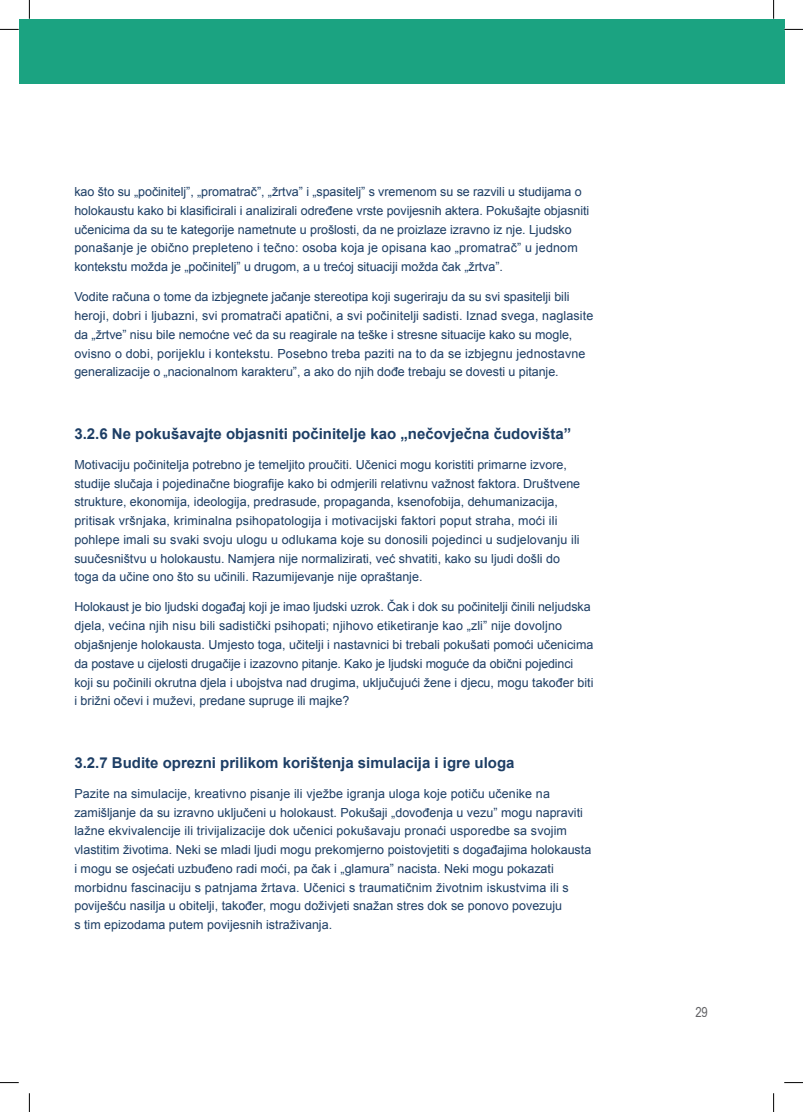
<style>
.page{position:relative;width:803px;height:1112px;background:#fff}
.page>*{position:absolute;margin:0;border:0;box-sizing:border-box;transform-origin:0 0}
.t1{font:700 15px "Arial";color:#1d3e65}
.t2{font:13.75px "Arial Narrow";color:#636366}
.t3{font:12.5px/18.8px "Arial";color:#1d3e65}
</style>
<div class="page">
<div style="left:19px;top:19px;width:765px;height:64px;background:#1ba381"></div>
<svg style="left:0;top:29px;width:19px;height:1px"></svg>
<svg style="left:784px;top:29px;width:19px;height:1px"></svg>
<svg style="left:0;top:1082px;width:19px;height:1px"></svg>
<svg style="left:784px;top:1082px;width:19px;height:1px"></svg>
<svg style="left:29px;top:0;width:1px;height:19px"></svg>
<svg style="left:29px;top:1093px;width:1px;height:18px"></svg>
<svg style="left:773px;top:0;width:1px;height:19px"></svg>
<svg style="left:773px;top:1093px;width:1px;height:18px"></svg>
<p class="t3" style="left:74px;top:182px;width:516px">kao što su „počinitelj”, „promatrač”, „žrtva” i „spasitelj” s vremenom su se razvili u studijama o holokaustu kako bi klasificirali i analizirali određene vrste povijesnih aktera. Pokušajte objasniti učenicima da su te kategorije nametnute u prošlosti, da ne proizlaze izravno iz nje. Ljudsko ponašanje je obično prepleteno i tečno: osoba koja je opisana kao „promatrač” u jednom kontekstu možda je „počinitelj” u drugom, a u trećoj situaciji možda čak „žrtva”.</p>
<p class="t3" style="left:74px;top:287px;width:520px">Vodite računa o tome da izbjegnete jačanje stereotipa koji sugeriraju da su svi spasitelji bili heroji, dobri i ljubazni, svi promatrači apatični, a svi počinitelji sadisti. Iznad svega, naglasite da „žrtve” nisu bile nemoćne već da su reagirale na teške i stresne situacije kako su mogle, ovisno o dobi, porijeklu i kontekstu. Posebno treba paziti na to da se izbjegnu jednostavne generalizacije o „nacionalnom karakteru”, a ako do njih dođe trebaju se dovesti u pitanje.</p>
<p class="t1" style="left:74px;top:423px;width:498px">3.2.6 Ne pokušavajte objasniti počinitelje kao „nečovječna čudovišta”</p>
<p class="t3" style="left:74px;top:455px;width:507px">Motivaciju počinitelja potrebno je temeljito proučiti. Učenici mogu koristiti primarne izvore, studije slučaja i pojedinačne biografije kako bi odmjerili relativnu važnost faktora. Društvene strukture, ekonomija, ideologija, predrasude, propaganda, ksenofobija, dehumanizacija, pritisak vršnjaka, kriminalna psihopatologija i motivacijski faktori poput straha, moći ili pohlepe imali su svaki svoju ulogu u odlukama koje su donosili pojedinci u sudjelovanju ili suučesništvu u holokaustu. Namjera nije normalizirati, već shvatiti, kako su ljudi došli do toga da učine ono što su učinili. Razumijevanje nije opraštanje.</p>
<p class="t3" style="left:74px;top:597px;width:520px">Holokaust je bio ljudski događaj koji je imao ljudski uzrok. Čak i dok su počinitelji činili neljudska djela, većina njih nisu bili sadistički psihopati; njihovo etiketiranje kao „zli” nije dovoljno objašnjenje holokausta. Umjesto toga, učitelji i nastavnici bi trebali pokušati pomoći učenicima da postave u cijelosti drugačije i izazovno pitanje. Kako je ljudski moguće da obični pojedinci koji su počinili okrutna djela i ubojstva nad drugima, uključujući žene i djecu, mogu također biti i brižni očevi i muževi, predane supruge ili majke?</p>
<p class="t1" style="left:74px;top:752px;width:442px">3.2.7 Budite oprezni prilikom korištenja simulacija i igre uloga</p>
<p class="t3" style="left:74px;top:784px;width:518px">Pazite na simulacije, kreativno pisanje ili vježbe igranja uloga koje potiču učenike na zamišljanje da su izravno uključeni u holokaust. Pokušaji „dovođenja u vezu” mogu napraviti lažne ekvivalencije ili trivijalizacije dok učenici pokušavaju pronaći usporedbe sa svojim vlastitim životima. Neki se mladi ljudi mogu prekomjerno poistovjetiti s događajima holokausta i mogu se osjećati uzbuđeno radi moći, pa čak i „glamura” nacista. Neki mogu pokazati morbidnu fascinaciju s patnjama žrtava. Učenici s traumatičnim životnim iskustvima ili s poviješću nasilja u obitelji, također, mogu doživjeti snažan stres dok se ponovo povezuju<br>s tim epizodama putem povijesnih istraživanja.</p>
<p class="t2" style="left:695px;top:1001px;width:14px">29</p>
</div>
